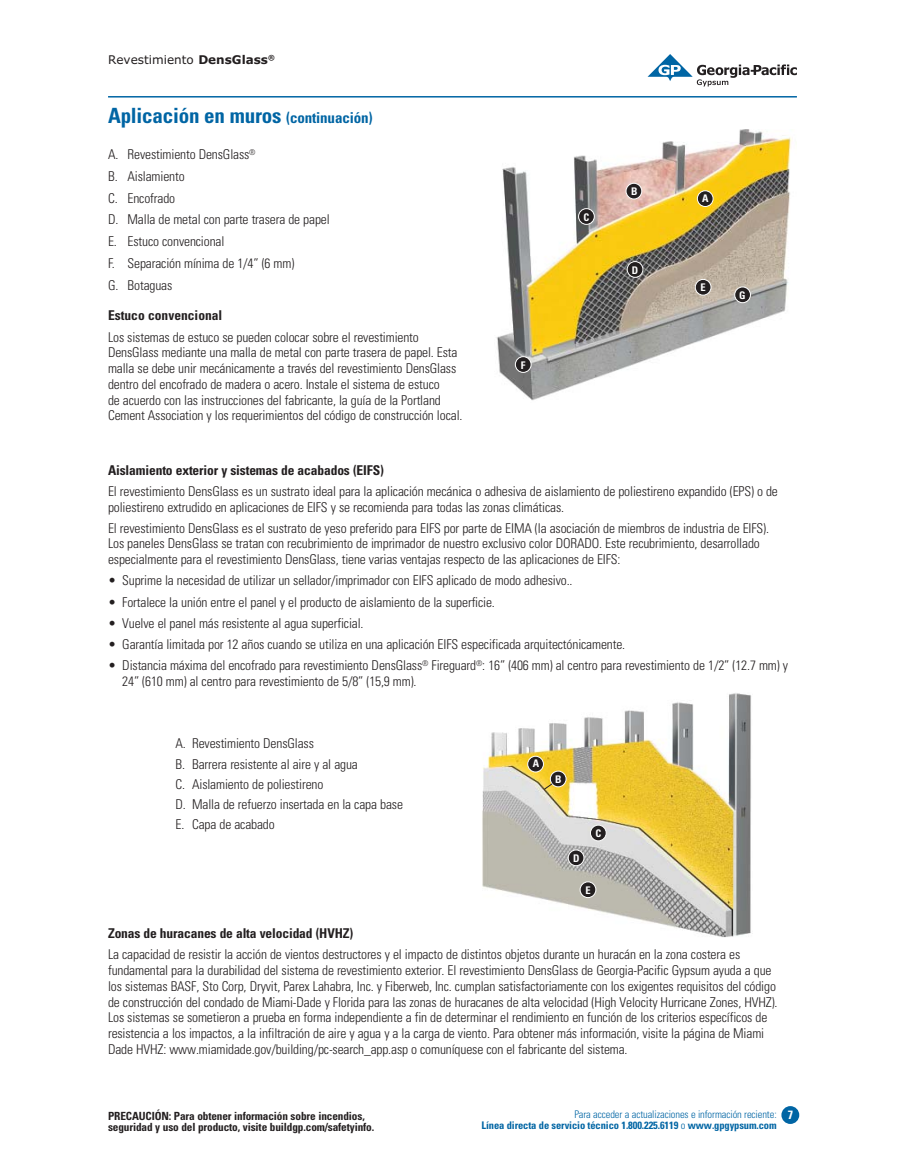
<style>
.page{position:relative;width:905px;height:1175px;background:#fff}
.page>*{position:absolute;margin:0;border:0;box-sizing:border-box;transform-origin:0 0}
.t1{font:700 condensed 21px "Univers LT Std";letter-spacing:-.01em;color:#0065a4}
.t2{font:300 condensed 13.5px/15.8px "Univers LT Std";letter-spacing:-.01em;color:#231f20}
.t3{font:700 condensed 13.5px "Univers LT Std";letter-spacing:-.01em;color:#231f20}
.t4{font:12px "Verdana";color:#231f20}
.t5{font:700 condensed 12px "Univers LT Std";color:#fff}
.t6{font:700 condensed 11.25px/11.2px "Univers LT Std";letter-spacing:-.01em;color:#231f20}
.t7{font:700 condensed 10.5px/11.2px "Univers LT Std";letter-spacing:-.01em;color:#0065a4;text-align:right}
.t8{font:700 condensed 10.5px "Univers LT Std";color:#fff}
.s1{font-weight:700}
.s2{font-size:15px}
.s3{font-weight:300}
</style>
<div class="page">
<div style="left:782px;top:1106px;width:16px;height:17px;background:#0065a4;border-radius:50%"></div>
<div style="left:781px;top:1106px;width:18px;height:17px;border:2px solid #0065a4;border-radius:50%"></div>
<svg style="left:647px;top:54px;width:149px;height:32px"></svg>
<hr style="left:108px;top:96px;width:688px;height:2px;background:#0065a4">
<img style="left:482px;top:693px;width:271px;height:245px">
<img style="left:496px;top:129px;width:296px;height:272px">
<div style="left:697px;top:191px;width:16px;height:15px;background:#231f20;border-radius:50%"></div>
<div style="left:697px;top:190px;width:16px;height:17px;border:1px solid #fff;border-radius:50%"></div>
<div style="left:626px;top:183px;width:15px;height:16px;background:#231f20;border-radius:50%"></div>
<div style="left:625px;top:183px;width:17px;height:16px;border:1px solid #fff;border-radius:50%"></div>
<div style="left:578px;top:209px;width:16px;height:15px;background:#231f20;border-radius:50%"></div>
<div style="left:578px;top:208px;width:16px;height:17px;border:1px solid #fff;border-radius:50%"></div>
<div style="left:627px;top:261px;width:16px;height:16px;background:#231f20;border-radius:50%"></div>
<div style="left:626px;top:261px;width:17px;height:17px;border:1px solid #fff;border-radius:50%"></div>
<div style="left:695px;top:279px;width:16px;height:16px;background:#231f20;border-radius:50%"></div>
<div style="left:695px;top:279px;width:16px;height:16px;border:1px solid #fff;border-radius:50%"></div>
<div style="left:734px;top:287px;width:16px;height:16px;background:#231f20;border-radius:50%"></div>
<div style="left:734px;top:286px;width:16px;height:17px;border:1px solid #fff;border-radius:50%"></div>
<div style="left:515px;top:357px;width:16px;height:15px;background:#231f20;border-radius:50%"></div>
<div style="left:515px;top:356px;width:16px;height:17px;border:1px solid #fff;border-radius:50%"></div>
<div style="left:527px;top:756px;width:16px;height:16px;background:#231f20;border-radius:50%"></div>
<div style="left:527px;top:756px;width:17px;height:16px;border:1px solid #fff;border-radius:50%"></div>
<div style="left:550px;top:771px;width:16px;height:16px;background:#231f20;border-radius:50%"></div>
<div style="left:550px;top:770px;width:16px;height:17px;border:1px solid #fff;border-radius:50%"></div>
<div style="left:590px;top:825px;width:16px;height:16px;background:#231f20;border-radius:50%"></div>
<div style="left:590px;top:824px;width:16px;height:17px;border:1px solid #fff;border-radius:50%"></div>
<div style="left:568px;top:850px;width:16px;height:15px;background:#231f20;border-radius:50%"></div>
<div style="left:568px;top:849px;width:16px;height:17px;border:1px solid #fff;border-radius:50%"></div>
<div style="left:580px;top:881px;width:16px;height:16px;background:#231f20;border-radius:50%"></div>
<div style="left:579px;top:881px;width:17px;height:17px;border:1px solid #fff;border-radius:50%"></div>
<svg style="left:543px;top:782px;width:10px;height:8px"></svg>
<p class="t4" style="left:108px;top:55px;width:168px">Revestimiento <span class="s1">DensGlass</span><sup>®</sup></p>
<h1 class="t1" style="left:108px;top:106px;width:266px">Aplicación en muros <span class="s2">(continuación)</span></h1>
<p class="t2" style="left:108px;top:144px;width:223px;line-height:21.8px">A. Revestimiento DensGlass<sup>®<br></sup>B. Aislamiento<br>C. Encofrado<br>D. Malla de metal con parte trasera de papel<br>E. Estuco convencional<br>F. Separación mínima de 1/4” (6 mm)<br>G. Botaguas</p>
<p class="t3" style="left:108px;top:309px;width:116px">Estuco convencional</p>
<p class="t2" style="left:108px;top:330px;width:356px">Los sistemas de estuco se pueden colocar sobre el revestimiento DensGlass mediante una malla de metal con parte trasera de papel. Esta malla se debe unir mecánicamente a través del revestimiento DensGlass dentro del encofrado de madera o acero. Instale el sistema de estuco<br>de acuerdo con las instrucciones del fabricante, la guía de la Portland Cement Association y los requerimientos del código de construcción local.</p>
<p class="t8" style="left:521px;top:360px;width:6px">F</p>
<p class="t8" style="left:583px;top:212px;width:7px">C</p>
<p class="t8" style="left:631px;top:186px;width:8px">B</p>
<p class="t8" style="left:631px;top:265px;width:8px">D</p>
<p class="t8" style="left:702px;top:193px;width:8px">A</p>
<p class="t8" style="left:700px;top:282px;width:7px">E</p>
<p class="t8" style="left:739px;top:290px;width:8px">G</p>
<p class="t3" style="left:108px;top:463px;width:277px">Aislamiento exterior y sistemas de acabados (EIFS)</p>
<p class="t2" style="left:108px;top:484px;width:671px">El revestimiento DensGlass es un sustrato ideal para la aplicación mecánica o adhesiva de aislamiento de poliestireno expandido (EPS) o de poliestireno extrudido en aplicaciones de EIFS y se recomienda para todas las zonas climáticas.</p>
<p class="t2" style="left:108px;top:521px;width:662px">El revestimiento DensGlass es el sustrato de yeso preferido para EIFS por parte de EIMA (la asociación de miembros de industria de EIFS).<br>Los paneles DensGlass se tratan con recubrimiento de imprimador de nuestro exclusivo color DORADO. Este recubrimiento, desarrollado especialmente para el revestimiento DensGlass, tiene varias ventajas respecto de las aplicaciones de EIFS:</p>
<p class="t2" style="left:108px;top:573px;width:466px">• Suprime la necesidad de utilizar un sellador/imprimador con EIFS aplicado de modo adhesivo..</p>
<p class="t2" style="left:108px;top:594px;width:388px">• Fortalece la unión entre el panel y el producto de aislamiento de la superficie.</p>
<p class="t2" style="left:108px;top:616px;width:257px">• Vuelve el panel más resistente al agua superficial.</p>
<p class="t2" style="left:108px;top:637px;width:518px">• Garantía limitada por 12 años cuando se utiliza en una aplicación EIFS especificada arquitectónicamente.</p>
<p class="t2" style="left:122px;top:658px;width:667px;text-indent:-14px">• Distancia máxima del encofrado para revestimiento DensGlass<sup>®</sup> Fireguard<sup>®</sup>: 16” (406 mm) al centro para revestimiento de 1/2” (12.7 mm) y<br>24” (610 mm) al centro para revestimiento de 5/8” (15,9 mm).</p>
<p class="t2" style="left:176px;top:734px;width:229px;line-height:20.2px">A. Revestimiento DensGlass<br>B. Barrera resistente al aire y al agua<br>C. Aislamiento de poliestireno<br>D. Malla de refuerzo insertada en la capa base<br>E. Capa de acabado</p>
<p class="t8" style="left:532px;top:758px;width:8px">A</p>
<p class="t8" style="left:555px;top:774px;width:8px">B</p>
<p class="t8" style="left:573px;top:853px;width:8px">D</p>
<p class="t8" style="left:595px;top:828px;width:7px">C</p>
<p class="t8" style="left:585px;top:884px;width:7px">E</p>
<p class="t3" style="left:108px;top:927px;width:247px">Zonas de huracanes de alta velocidad (HVHZ)</p>
<p class="t2" style="left:108px;top:947px;width:671px">La capacidad de resistir la acción de vientos destructores y el impacto de distintos objetos durante un huracán en la zona costera es fundamental para la durabilidad del sistema de revestimiento exterior. El revestimiento DensGlass de Georgia-Pacific Gypsum ayuda a que los sistemas BASF, Sto Corp, Dryvit, Parex Lahabra, Inc. y Fiberweb, Inc. cumplan satisfactoriamente con los exigentes requisitos del código de construcción del condado de Miami-Dade y Florida para las zonas de huracanes de alta velocidad (High Velocity Hurricane Zones, HVHZ).<br>Los sistemas se sometieron a prueba en forma independiente a fin de determinar el rendimiento en función de los criterios específicos de resistencia a los impactos, a la infiltración de aire y agua y a la carga de viento. Para obtener más información, visite la página de Miami Dade HVHZ: www.miamidade.gov/building/pc-search_app.asp o comuníquese con el fabricante del sistema.</p>
<p class="t6" style="left:108px;top:1110px;width:268px">PRECAUCIÓN: Para obtener información sobre incendios, seguridad y uso del producto, visite buildgp.com/safetyinfo.</p>
<p class="t7" style="left:481px;top:1109px;width:297px"><span class="s3">Para acceder a actualizaciones e información reciente:<br></span>Línea directa de servicio técnico 1.800.225.6119 <span class="s3">o</span> www.gpgypsum.com</p>
<p class="t5" style="left:787px;top:1109px;width:7px">7</p>
</div>
